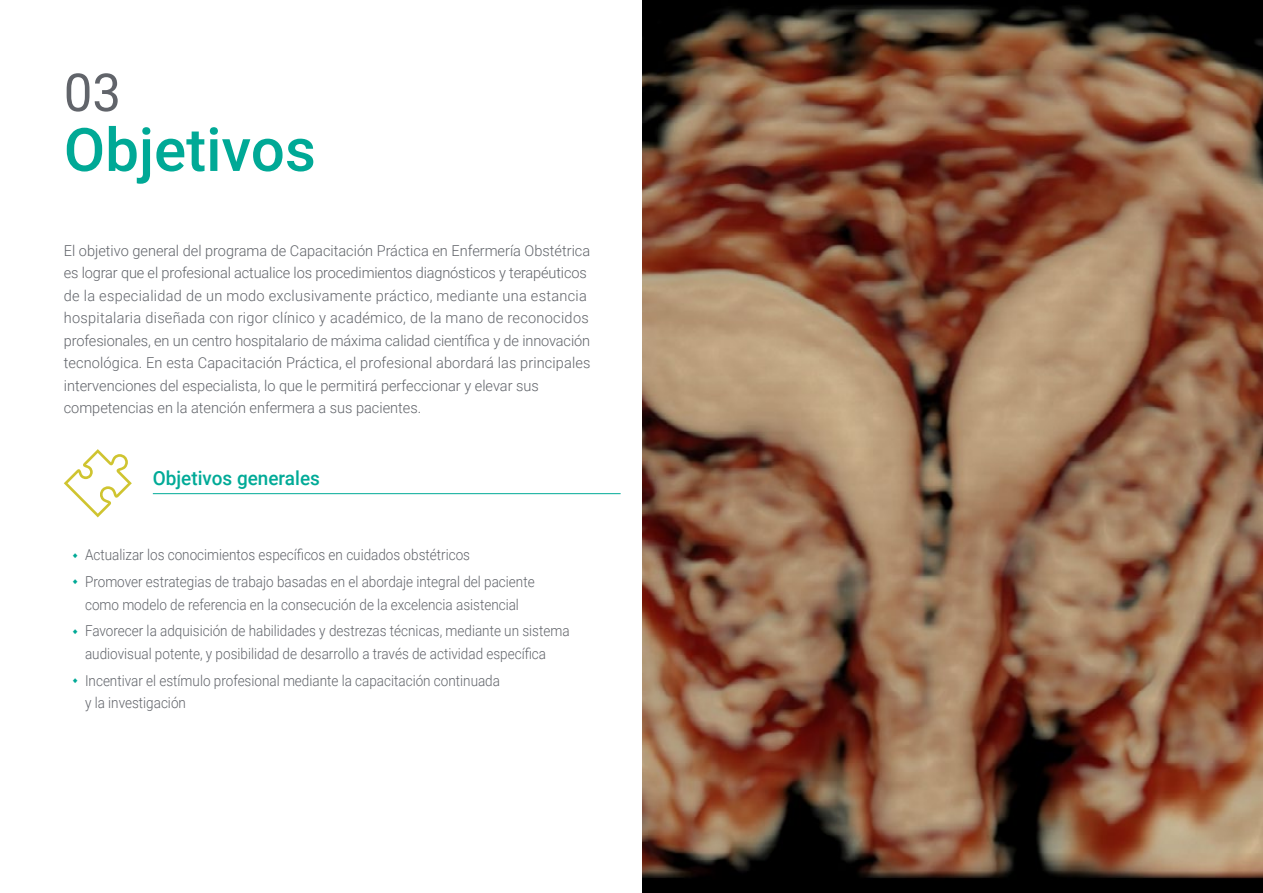
<style>
.page{position:relative;width:1263px;height:893px;background:#fff}
.page>*{position:absolute;margin:0;border:0;box-sizing:border-box;transform-origin:0 0}
.t1{font:500 60px "Roboto";color:#00a996}
.t2{font:52.5px "Roboto";color:#61646a}
.t3{font:500 19.5px "Roboto";color:#00aa97}
.t4{font:300 15px/22.5px "Roboto";color:#61646a}
.t5{font:300 15px/26.7px "Roboto";color:#61646a;scale:.9 1}
</style>
<div class="page">
<img style="left:642px;top:0;width:621px;height:893px">
<hr style="left:153px;top:493px;width:468px;height:1px;background:#00aa97">
<svg style="left:64px;top:449px;width:68px;height:68px"></svg>
<h2 class="t2" style="left:64px;top:56px;width:59px">03</h2>
<h1 class="t1" style="left:64px;top:108px;width:254px">Objetivos</h1>
<p class="t4" style="left:64px;top:239px;width:528px">El objetivo general del programa de Capacitación Práctica en Enfermería Obstétrica es lograr que el profesional actualice los procedimientos diagnósticos y terapéuticos de la especialidad de un modo exclusivamente práctico, mediante una estancia hospitalaria diseñada con rigor clínico y académico, de la mano de reconocidos profesionales, en un centro hospitalario de máxima calidad científica y de innovación tecnológica. En esta Capacitación Práctica, el profesional abordará las principales intervenciones del especialista, lo que le permitirá perfeccionar y elevar sus competencias en la atención enfermera a sus pacientes.</p>
<h3 class="t3" style="left:153px;top:465px;width:169px">Objetivos generales</h3>
<p class="t5" style="left:85px;top:541px;width:501px">Actualizar los conocimientos específicos en cuidados obstétricos<br>Promover estrategias de trabajo basadas en el abordaje integral del paciente</p>
<p class="t5" style="left:85px;top:590px;width:540px">como modelo de referencia en la consecución de la excelencia asistencial<br>Favorecer la adquisición de habilidades y destrezas técnicas, mediante un sistema</p>
<p class="t5" style="left:85px;top:640px;width:514px">audiovisual potente, y posibilidad de desarrollo a través de actividad específica<br>Incentivar el estímulo profesional mediante la capacitación continuada</p>
<p class="t5" style="left:85px;top:689px;width:114px">y la investigación</p>
</div>
